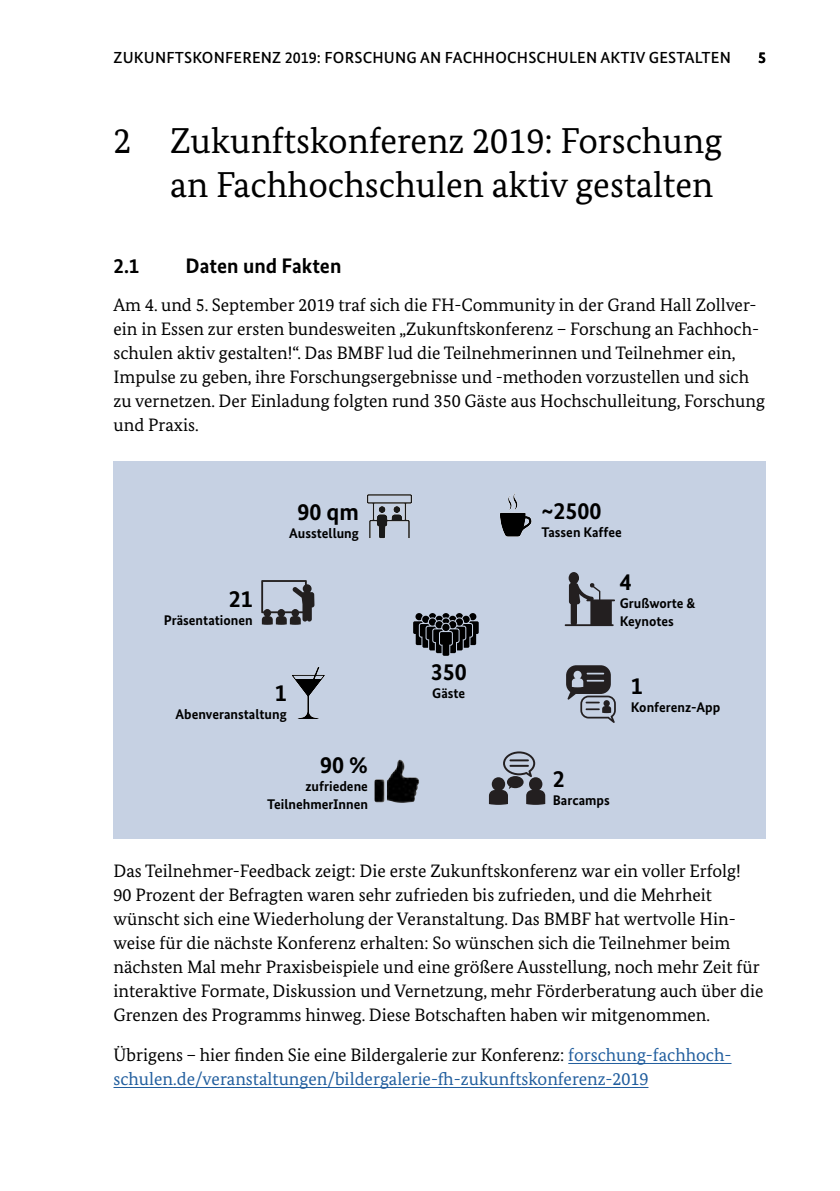
<style>
.page{position:relative;width:840px;height:1191px;background:#fff}
.page>*{position:absolute;margin:0;border:0;box-sizing:border-box;transform-origin:0 0}
.t1{font:36px/44px "Bundes Serif";color:#000;text-align:right}
.t2{font:700 24px "Bundes Sans";color:#000}
.t3{font:700 21px "Bundes Sans";color:#000}
.t4{font:18px/24px "Bundes Serif";color:#000}
.t5{font:18px/24px "Bundes Serif";color:#215e9e}
.t6{font:500 16px "Bundes Sans";letter-spacing:.01em;color:#000}
.t7{font:700 16px "Bundes Sans";color:#000}
.t8{font:700 14px/18px "Bundes Sans";color:#000;text-align:right}
.s1{color:#000}
</style>
<div class="page">
<hr style="left:568px;top:1063px;width:163px;height:1px;background:#215e9e">
<hr style="left:113px;top:1087px;width:535px;height:1px;background:#215e9e">
<div style="left:113px;top:461px;width:652px;height:378px;background:#c6d1e3"></div>
<svg style="left:488px;top:751px;width:57px;height:54px"></svg>
<svg style="left:566px;top:665px;width:49px;height:58px"></svg>
<svg style="left:396px;top:760px;width:3px;height:8px"></svg>
<svg style="left:261px;top:580px;width:53px;height:45px"></svg>
<svg style="left:413px;top:613px;width:65px;height:43px"></svg>
<svg style="left:367px;top:494px;width:45px;height:44px"></svg>
<svg style="left:292px;top:667px;width:33px;height:52px"></svg>
<svg style="left:500px;top:493px;width:31px;height:44px"></svg>
<svg style="left:564px;top:572px;width:50px;height:54px"></svg>
<p class="t6" style="left:113px;top:48px;width:20px">ZUKUNFTSKONFERENZ</p>
<p class="t6" style="left:285px;top:48px;width:59px">2019: FORS</p>
<p class="t6" style="left:362px;top:48px;width:22px">CHUN</p>
<p class="t6" style="left:406px;top:48px;width:78px">G AN FACHHO</p>
<p class="t6" style="left:507px;top:48px;width:103px">CHSCHU LEN AKTI</p>
<p class="t6" style="left:635px;top:48px;width:33px">V GESTA</p>
<p class="t6" style="left:694px;top:48px;width:17px">LTEN</p>
<p class="t7" style="left:757px;top:48px;width:9px">5</p>
<h1 class="t1" style="left:113px;top:118px;width:610px">2 Zukunftskonferenz 2019: Forschung an Fachhochschulen aktiv gestalten</h1>
<p class="t3" style="left:113px;top:253px;width:27px">2.1</p>
<p class="t3" style="left:185px;top:253px;width:157px">Daten und Fakten</p>
<p class="t4" style="left:113px;top:293px;width:652px">Am 4. und 5. September 2019 traf sich die FH-Community in der Grand Hall Zollver&shy;ein in Essen zur ersten bundesweiten „Zukunftskonferenz – Forschung an Fachhoch&shy;schulen aktiv gestalten!“. Das BMBF lud die Teilnehmerinnen und Teilnehmer ein, Impulse zu geben, ihre Forschungsergebnisse und -methoden vorzustellen und sich zu vernetzen. Der Einladung folgten rund 350 Gäste aus Hochschulleitung, Forschung und Praxis.</p>
<h2 class="t2" style="left:229px;top:584px;width:25px">21</h2>
<p class="t8" style="left:164px;top:611px;width:91px">Präsentationen</p>
<h2 class="t2" style="left:297px;top:497px;width:63px">90 qm</h2>
<p class="t8" style="left:289px;top:524px;width:71px">Ausstellung</p>
<h2 class="t2" style="left:275px;top:677px;width:13px">1</h2>
<p class="t8" style="left:175px;top:704px;width:113px">Abenveranstaltung</p>
<h2 class="t2" style="left:320px;top:749px;width:49px">90 %</h2>
<p class="t8" style="left:267px;top:776px;width:102px">zufriedene<br>TeilnehmerInnen</p>
<h2 class="t2" style="left:430px;top:656px;width:37px">350</h2>
<p class="t8" style="left:432px;top:683px;width:35px">Gäste</p>
<h2 class="t2" style="left:541px;top:496px;width:61px">~2500</h2>
<p class="t8" style="left:541px;top:523px;width:82px">Tassen Kaffee</p>
<h2 class="t2" style="left:619px;top:567px;width:13px">4</h2>
<p class="t8" style="left:619px;top:594px;width:77px;text-align:left">Grußworte &amp;<br>Keynotes</p>
<h2 class="t2" style="left:552px;top:764px;width:13px">2</h2>
<p class="t8" style="left:552px;top:791px;width:58px">Barcamps</p>
<h2 class="t2" style="left:630px;top:671px;width:13px">1</h2>
<p class="t8" style="left:630px;top:698px;width:91px">Konferenz-App</p>
<p class="t4" style="left:113px;top:859px;width:651px">Das Teilnehmer-Feedback zeigt: Die erste Zukunftskonferenz war ein voller Erfolg!<br>90 Prozent der Befragten waren sehr zufrieden bis zufrieden, und die Mehrheit wünscht sich eine Wiederholung der Veranstaltung. Das BMBF hat wertvolle Hin&shy;weise für die nächste Konferenz erhalten: So wünschen sich die Teilnehmer beim nächsten Mal mehr Praxisbeispiele und eine größere Ausstellung, noch mehr Zeit für interaktive Formate, Diskussion und Vernetzung, mehr Förderberatung auch über die Grenzen des Programms hinweg. Diese Botschaften haben wir mitgenommen.</p>
<p class="t5" style="left:113px;top:1042px;width:619px"><span class="s1">Übrigens – hier finden Sie eine Bildergalerie zur Konferenz:</span> forschung-fachhoch&shy;schulen.de/veranstaltungen/bildergalerie-fh-zukunftskonferenz-2019</p>
</div>
